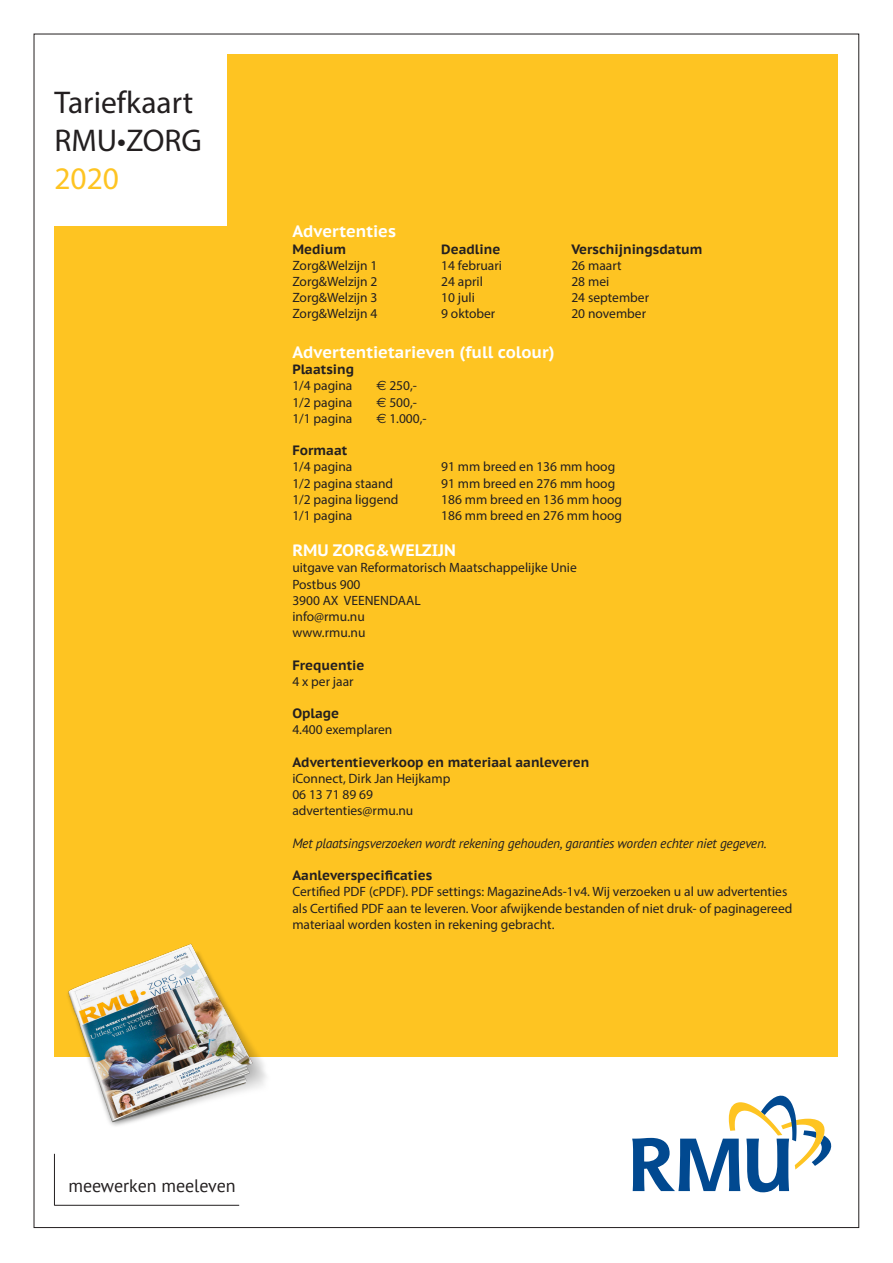
<style>
.page{position:relative;width:893px;height:1263px;background:#fff}
.page>*{position:absolute;margin:0;border:0;box-sizing:border-box;transform-origin:0 0}
.t1{font:31.5px "Myriad Pro";color:#231f20}
.t2{font:31.5px "Myriad Pro";color:#fec422}
.t3{font:18px "PT Sans";color:#231f20}
.t4{font:700 16.5px "PT Sans Caption";color:#fff}
.t5{font:13.5px/16.2px "Myriad Pro";color:#231f20}
.t6{font:700 13.5px "PT Sans Caption";color:#231f20}
.t7{font:italic 13.5px "PT Sans";letter-spacing:-.015em;color:#231f20}
.s1{font-family:"Euro Sans"}
</style>
<div class="page">
<div style="left:55px;top:54px;width:783px;height:1002px;background:#fec422"></div>
<div style="left:36px;top:34px;width:191px;height:191px;background:#fff"></div>
<svg style="left:632px;top:1096px;width:199px;height:96px"></svg>
<img style="left:57px;top:943px;width:234px;height:183px">
<hr style="left:54px;top:1154px;width:1px;height:51px;background:#231f20">
<hr style="left:54px;top:1205px;width:185px;height:1px;background:#231f20">
<p class="t1" style="left:54px;top:83px;width:140px">Tariefkaart</p>
<p class="t1" style="left:54px;top:121px;width:149px">RMU•ZORG</p>
<p class="t2" style="left:54px;top:159px;width:66px">2020</p>
<p class="t4" style="left:292px;top:221px;width:105px">Advertenties</p>
<p class="t6" style="left:292px;top:240px;width:55px">Medium</p>
<p class="t6" style="left:441px;top:240px;width:61px">Deadline</p>
<p class="t6" style="left:571px;top:240px;width:133px">Verschijningsdatum</p>
<p class="t5" style="left:292px;top:257px;width:87px">Zorg&amp;Welzijn 1</p>
<p class="t5" style="left:441px;top:257px;width:62px">14 februari</p>
<p class="t5" style="left:571px;top:257px;width:52px">26 maart</p>
<p class="t5" style="left:292px;top:273px;width:87px">Zorg&amp;Welzijn 2</p>
<p class="t5" style="left:441px;top:273px;width:43px">24 april</p>
<p class="t5" style="left:571px;top:273px;width:39px">28 mei</p>
<p class="t5" style="left:292px;top:289px;width:87px">Zorg&amp;Welzijn 3</p>
<p class="t5" style="left:441px;top:289px;width:35px">10 juli</p>
<p class="t5" style="left:571px;top:289px;width:79px">24 september</p>
<p class="t5" style="left:292px;top:306px;width:87px">Zorg&amp;Welzijn 4</p>
<p class="t5" style="left:441px;top:306px;width:56px">9 oktober</p>
<p class="t5" style="left:571px;top:306px;width:76px">20 november</p>
<p class="t4" style="left:292px;top:341px;width:264px">Advertentietarieven (full colour)</p>
<p class="t6" style="left:292px;top:360px;width:63px">Plaatsing</p>
<p class="t5" style="left:292px;top:378px;width:62px">1/4 pagina</p>
<p class="t5" style="left:376px;top:378px;width:42px"><span class="s1">E</span> 250,-</p>
<p class="t5" style="left:292px;top:394px;width:62px">1/2 pagina</p>
<p class="t5" style="left:376px;top:394px;width:42px"><span class="s1">E</span> 500,-</p>
<p class="t5" style="left:292px;top:410px;width:62px">1/1 pagina</p>
<p class="t5" style="left:376px;top:410px;width:52px"><span class="s1">E</span> 1.000,-</p>
<p class="t6" style="left:292px;top:441px;width:57px">Formaat</p>
<p class="t5" style="left:292px;top:459px;width:62px">1/4 pagina</p>
<p class="t5" style="left:441px;top:459px;width:176px">91 mm breed en 136 mm hoog</p>
<p class="t5" style="left:292px;top:475px;width:102px">1/2 pagina staand</p>
<p class="t5" style="left:441px;top:475px;width:176px">91 mm breed en 276 mm hoog</p>
<p class="t5" style="left:292px;top:491px;width:108px">1/2 pagina liggend</p>
<p class="t5" style="left:441px;top:491px;width:182px">186 mm breed en 136 mm hoog</p>
<p class="t5" style="left:292px;top:507px;width:62px">1/1 pagina</p>
<p class="t5" style="left:441px;top:507px;width:182px">186 mm breed en 276 mm hoog</p>
<p class="t4" style="left:292px;top:539px;width:165px">RMU ZORG&amp;WELZIJN</p>
<p class="t5" style="left:292px;top:559px;width:286px">uitgave van Reformatorisch Maatschappelijke Unie</p>
<p class="t5" style="left:292px;top:576px;width:70px">Postbus 900</p>
<p class="t5" style="left:292px;top:592px;width:130px">3900 AX VEENENDAAL</p>
<p class="t5" style="left:292px;top:608px;width:74px">info@rmu.nu</p>
<p class="t5" style="left:292px;top:624px;width:75px">www.rmu.nu</p>
<p class="t6" style="left:292px;top:656px;width:74px">Frequentie</p>
<p class="t5" style="left:292px;top:673px;width:63px">4 x per jaar</p>
<p class="t6" style="left:292px;top:704px;width:48px">Oplage</p>
<p class="t5" style="left:292px;top:721px;width:102px">4.400 exemplaren</p>
<p class="t6" style="left:292px;top:753px;width:299px">Advertentieverkoop en materiaal aanleveren</p>
<p class="t5" style="left:292px;top:770px;width:160px">iConnect, Dirk Jan Heijkamp</p>
<p class="t5" style="left:292px;top:786px;width:82px">06 13 71 89 69</p>
<p class="t5" style="left:292px;top:802px;width:123px">advertenties@rmu.nu</p>
<p class="t7" style="left:292px;top:834px;width:476px">Met plaatsingsverzoeken wordt rekening gehouden, garanties worden echter niet gegeven.</p>
<p class="t6" style="left:292px;top:866px;width:141px">Aanleverspecificaties</p>
<p class="t5" style="left:292px;top:883px;width:501px">Certified PDF (cPDF). PDF settings: MagazineAds-1v4. Wij verzoeken u al uw advertenties als Certified PDF aan te leveren. Voor afwijkende bestanden of niet druk- of paginagereed materiaal worden kosten in rekening gebracht.</p>
<p class="t3" style="left:68px;top:1174px;width:169px">meewerken meeleven</p>
</div>
